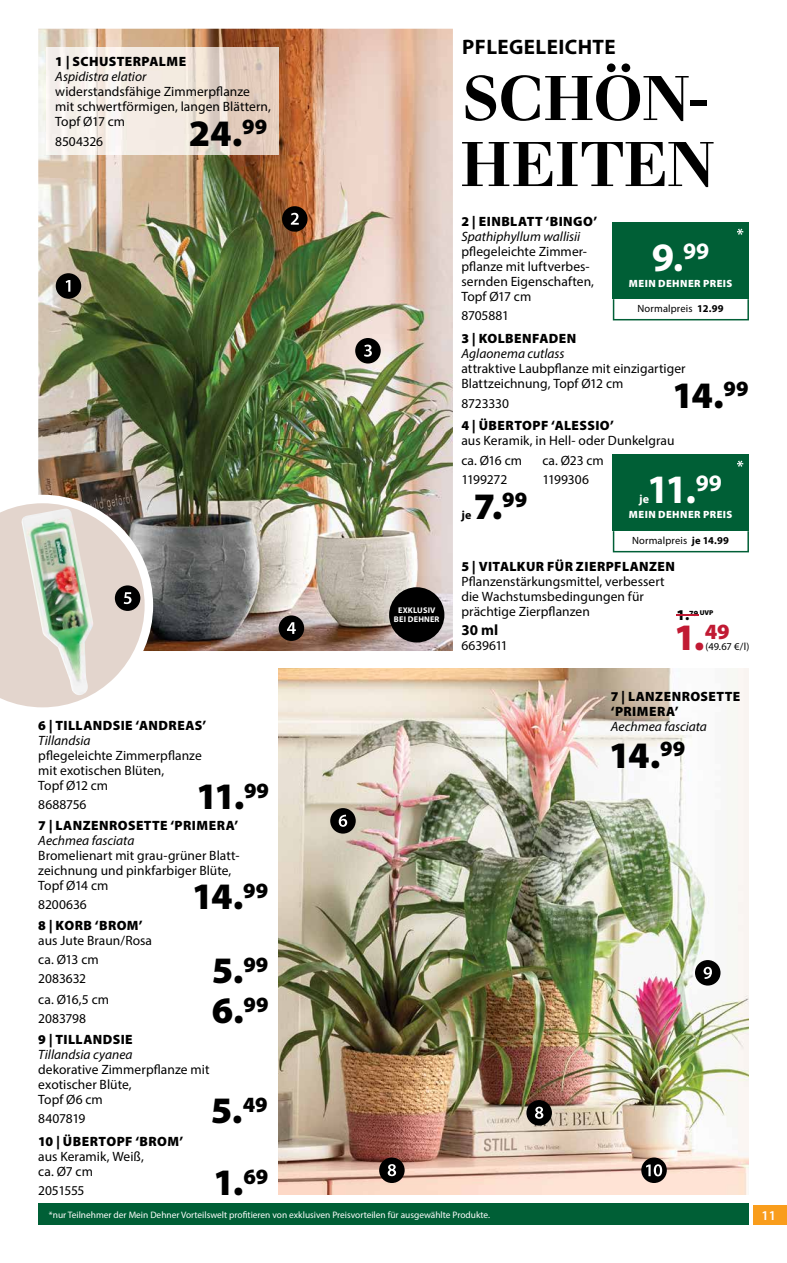
<style>
.page{position:relative;width:787px;height:1263px;background:#fff}
.page>*{position:absolute;margin:0;border:0;box-sizing:border-box;transform-origin:0 0}
.t1{font:500 66px/66px "Walbaum Original Pro";color:#000}
.t2{font:700 40.5px "Myriad Pro";color:#fff}
.t3{font:900 37.5px/40px "Myriad Pro";letter-spacing:-.06em;color:#000}
.t4{font:900 37.5px "Myriad Pro";color:#c11a33}
.t5{font:700 21px "Myriad Pro";letter-spacing:.02em;color:#000}
.t6{font:700 15px "Myriad Pro";color:#000}
.t7{font:13.5px/15px "Myriad Pro";letter-spacing:.005em;color:#000}
.t8{font:900 13.5px/15px "Myriad Pro";letter-spacing:.035em;color:#000}
.t9{font:italic 13.5px "Myriad Pro";color:#000}
.t10{font:13.5px "Myriad Pro";letter-spacing:-.02em;color:#000}
.t11{font:13.5px "Myriad Pro";letter-spacing:-.025em;color:#000}
.t12{font:13.5px "Myriad Pro";letter-spacing:-.015em;color:#000}
.t13{font:600 13.5px "Myriad Pro";color:#fff}
.t14{font:700 12px "Myriad Pro";color:#000}
.t15{font:700 12px "Myriad Pro";color:#fff}
.t16{font:10.5px "Myriad Pro";letter-spacing:.01em;color:#000}
.t17{font:900 10.5px "Myriad Pro";letter-spacing:.045em;color:#fff}
.t18{font:9.3px "Myriad Pro";color:#fff}
.t19{font:700 8.25px/9px "Myriad Pro";letter-spacing:.02em;color:#fff;text-align:center}
.t20{font:900 7.05px "Myriad Pro";color:#000}
.s1{font-weight:700}
.s2{font-size:15px}
.s3{font-size:7.8px}
</style>
<div class="page">
<img style="left:278px;top:668px;width:470px;height:527px">
<img style="left:38px;top:29px;width:415px;height:622px">
<img style="left:47px;top:48px;width:231px;height:106px">
<div style="left:330px;top:808px;width:26px;height:26px;background:#000;border-radius:50%"></div>
<svg style="left:339px;top:815px;width:8px;height:12px"></svg>
<div style="left:379px;top:1157px;width:25px;height:26px;background:#000;border-radius:50%"></div>
<svg style="left:388px;top:1164px;width:8px;height:12px"></svg>
<div style="left:526px;top:1100px;width:26px;height:25px;background:#000;border-radius:50%"></div>
<svg style="left:535px;top:1107px;width:8px;height:12px"></svg>
<div style="left:695px;top:960px;width:25px;height:25px;background:#000;border-radius:50%"></div>
<svg style="left:703px;top:967px;width:9px;height:12px"></svg>
<div style="left:641px;top:1157px;width:25px;height:26px;background:#000;border-radius:50%"></div>
<svg style="left:646px;top:1164px;width:16px;height:12px"></svg>
<div style="left:56px;top:273px;width:25px;height:26px;background:#000;border-radius:50%"></div>
<svg style="left:66px;top:280px;width:4px;height:12px"></svg>
<div style="left:282px;top:206px;width:25px;height:26px;background:#000;border-radius:50%"></div>
<svg style="left:291px;top:213px;width:8px;height:12px"></svg>
<div style="left:355px;top:338px;width:26px;height:25px;background:#000;border-radius:50%"></div>
<svg style="left:364px;top:345px;width:8px;height:12px"></svg>
<div style="left:279px;top:615px;width:25px;height:26px;background:#000;border-radius:50%"></div>
<svg style="left:287px;top:622px;width:9px;height:12px"></svg>
<img style="left:0;top:495px;width:153px;height:213px">
<div style="left:389px;top:587px;width:55px;height:55px;background:#000;border-radius:50%"></div>
<svg style="left:676px;top:614px;width:22px;height:1px"></svg>
<div style="left:38px;top:1203px;width:710px;height:22px;background:#005f36"></div>
<div style="left:613px;top:223px;width:135px;height:76px;background:#005f36"></div>
<svg style="left:612px;top:298px;width:136px;height:22px"></svg>
<svg style="left:737px;top:229px;width:6px;height:6px"></svg>
<div style="left:613px;top:455px;width:135px;height:76px;background:#005f36"></div>
<svg style="left:612px;top:530px;width:136px;height:22px"></svg>
<svg style="left:737px;top:461px;width:6px;height:6px"></svg>
<div style="left:753px;top:1205px;width:34px;height:20px;background:#f99d1c"></div>
<p class="t8" style="left:55px;top:54px;width:132px">1 | SCHUSTERPALME</p>
<p class="t9" style="left:55px;top:68px;width:93px">Aspidistra elatior</p>
<p class="t7" style="left:55px;top:84px;width:217px">widerstandsfähige Zimmerpflanze mit schwertförmigen, langen Blättern ,<br>Topf Ø17 cm</p>
<p class="t7" style="left:55px;top:133px;width:49px">8504326</p>
<h3 class="t3" style="left:189px;top:113px;width:80px">24.<sup>99</sup></h3>
<p class="t19" style="left:394px;top:606px;width:47px">EXKLUSIV<br>BEI DEHNER</p>
<h3 class="t5" style="left:462px;top:33px;width:155px">PFLEGELEICHTE</h3>
<h1 class="t1" style="left:460px;top:67px;width:256px">SCHÖN-<br>HEITEN</h1>
<p class="t8" style="left:461px;top:214px;width:137px">2 | EINBLATT ‘BINGO’</p>
<p class="t9" style="left:461px;top:228px;width:120px">Spathiphyllum wallisii</p>
<p class="t7" style="left:461px;top:244px;width:134px">pflegeleichte Zimmer&shy;pflanze mit luftverbes&shy;sernden Eigenschaften ,<br>Topf Ø17 cm</p>
<p class="t7" style="left:461px;top:308px;width:49px">8705881</p>
<p class="t8" style="left:461px;top:331px;width:117px">3 | KOLBENFADEN</p>
<p class="t9" style="left:461px;top:345px;width:105px">Aglaonema cutlass</p>
<p class="t7" style="left:461px;top:361px;width:226px">attraktive Laubpflanze mit einzigartiger<br>Blattzeichnung , Topf Ø12 cm</p>
<p class="t7" style="left:461px;top:395px;width:49px">8723330</p>
<h2 class="t2" style="left:652px;top:231px;width:59px">9.<sup>99</sup></h2>
<p class="t17" style="left:629px;top:276px;width:105px">MEIN DEHNER PREIS</p>
<p class="t16" style="left:637px;top:302px;width:88px">Normalpreis <span class="s1">12.99</span></p>
<h3 class="t3" style="left:672px;top:375px;width:78px">14.<sup>99</sup></h3>
<p class="t8" style="left:461px;top:419px;width:154px">4 | ÜBERTOPF ‘ALESSIO’</p>
<p class="t7" style="left:461px;top:431px;width:214px;line-height:19.2px">aus Keramik, in Hell- oder Dunkelgrau ca. Ø16 cm<br>1199272</p>
<p class="t7" style="left:542px;top:450px;width:63px;line-height:19.2px">ca. Ø23 cm<br>1199306</p>
<h2 class="t2" style="left:646px;top:463px;width:77px">11.<sup>99</sup></h2>
<h3 class="t3" style="left:474px;top:486px;width:55px">7.<sup>99</sup></h3>
<p class="t15" style="left:639px;top:491px;width:11px">je</p>
<p class="t14" style="left:461px;top:507px;width:11px">je</p>
<p class="t17" style="left:629px;top:508px;width:105px">MEIN DEHNER PREIS</p>
<p class="t16" style="left:632px;top:534px;width:98px">Normalpreis <span class="s1">je 14.99</span></p>
<p class="t8" style="left:461px;top:559px;width:215px">5 | VITALKUR FÜR ZIERPFLANZEN</p>
<p class="t7" style="left:461px;top:574px;width:205px">Pflanzenstärkungsmittel, verbessert die Wachstumsbedingungen für prächtige Zierpflanzen</p>
<p class="t6" style="left:461px;top:620px;width:38px">30 ml</p>
<p class="t12" style="left:461px;top:637px;width:48px">6639611</p>
<p class="t20" style="left:676px;top:608px;width:39px"><span class="s2">1.</span><span class="s3">79</span> UVP</p>
<h3 class="t4" style="left:674px;top:616px;width:57px">1.<sup>49</sup></h3>
<p class="t16" style="left:705px;top:640px;width:45px">(49.67 €/l)</p>
<p class="t8" style="left:38px;top:718px;width:170px">6 | TILLANDSIE ‘ANDREAS’</p>
<p class="t9" style="left:38px;top:732px;width:54px">Tillandsia</p>
<p class="t7" style="left:38px;top:748px;width:165px">pflegeleichte Zimmerpflanze mit exotischen Blüten ,<br>Topf Ø12 cm</p>
<p class="t7" style="left:38px;top:797px;width:50px">8688756</p>
<h3 class="t3" style="left:196px;top:777px;width:75px">11.<sup>99</sup></h3>
<p class="t8" style="left:38px;top:818px;width:201px">7 | LANZENROSETTE ‘PRIMERA’</p>
<p class="t9" style="left:38px;top:832px;width:98px">Aechmea fasciata</p>
<p class="t7" style="left:38px;top:848px;width:203px">Bromelienart mit grau-grüner Blatt&shy;zeichnung und pinkfarbiger Blüte ,<br>Topf Ø14 cm</p>
<p class="t7" style="left:38px;top:897px;width:50px">8200636</p>
<h3 class="t3" style="left:192px;top:877px;width:78px">14.<sup>99</sup></h3>
<p class="t8" style="left:38px;top:918px;width:106px">8 | KORB ‘BROM’</p>
<p class="t7" style="left:38px;top:930px;width:115px;line-height:19.2px">aus Jute Braun/Rosa ca. Ø13 cm<br>2083632</p>
<p class="t7" style="left:38px;top:990px;width:72px;line-height:19.2px">ca. Ø16,5 cm<br>2083798</p>
<h3 class="t3" style="left:212px;top:951px;width:58px">5.<sup>99<br></sup>6.<sup>99</sup></h3>
<p class="t8" style="left:38px;top:1032px;width:96px">9 | TILLANDSIE</p>
<p class="t9" style="left:38px;top:1046px;width:96px">Tillandsia cyanea</p>
<p class="t7" style="left:38px;top:1062px;width:173px">dekorative Zimmerpflanze mit exotischer Blüte ,<br>Topf Ø6 cm</p>
<p class="t10" style="left:38px;top:1110px;width:49px">8407819</p>
<h3 class="t3" style="left:211px;top:1091px;width:58px">5.<sup>49</sup></h3>
<p class="t8" style="left:38px;top:1134px;width:147px">10 | ÜBERTOPF ‘BROM’</p>
<p class="t7" style="left:38px;top:1148px;width:107px">aus Keramik, Weiß , ca. Ø7 cm</p>
<p class="t11" style="left:38px;top:1182px;width:48px">2051555</p>
<h3 class="t3" style="left:213px;top:1163px;width:57px">1.<sup>69</sup></h3>
<p class="t18" style="left:49px;top:1209px;width:442px">*nur Teilnehmer der Mein Dehner Vorteilswelt profitieren von exklusiven Preisvorteilen für ausgewählte Produkte.</p>
<p class="t8" style="left:611px;top:689px;width:131px">7 | LANZENROSETTE ‘PRIMERA’</p>
<p class="t9" style="left:611px;top:718px;width:98px">Aechmea fasciata</p>
<h3 class="t3" style="left:609px;top:735px;width:78px">14.<sup>99</sup></h3>
<p class="t13" style="left:761px;top:1206px;width:16px">11</p>
</div>
